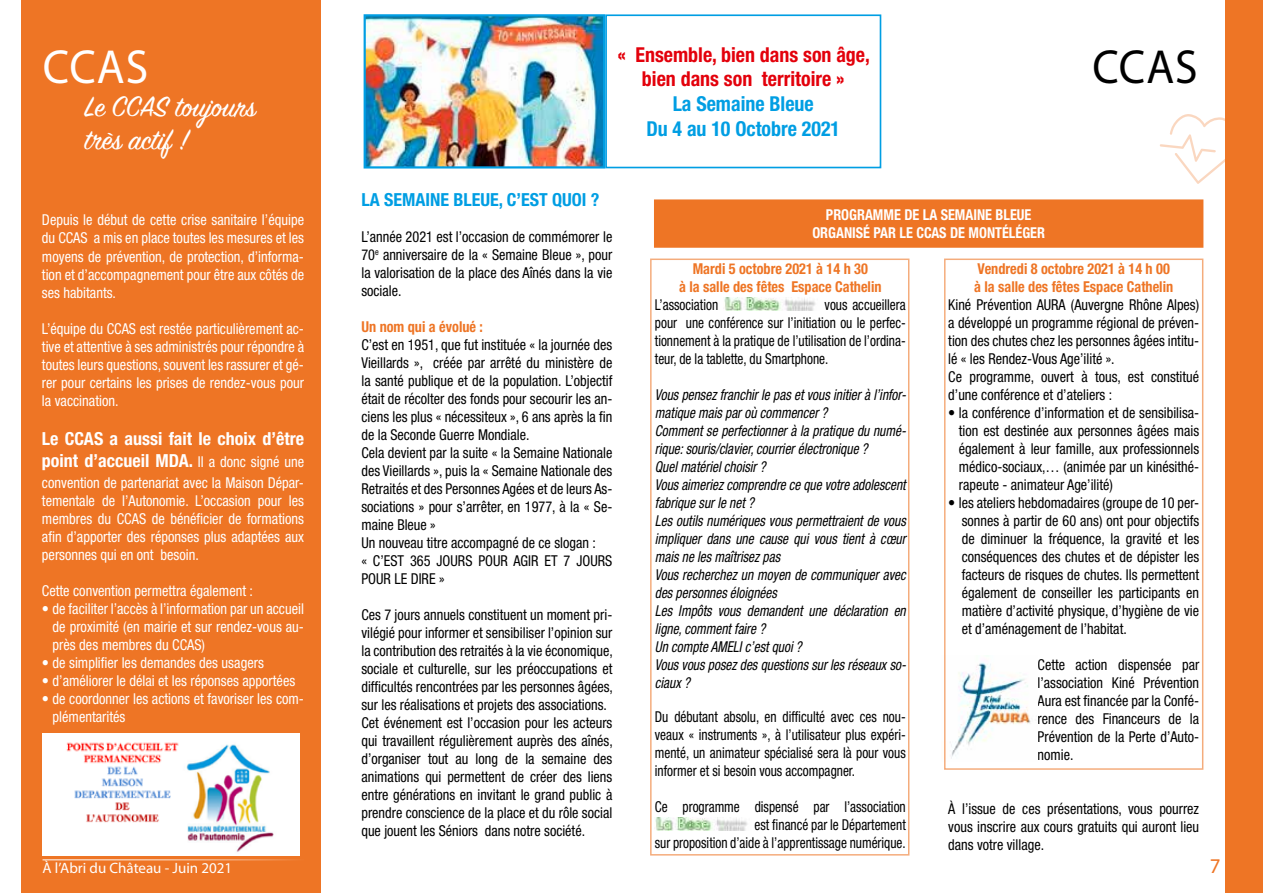
<style>
.page{position:relative;width:1263px;height:893px;background:#fff}
.page>*{position:absolute;margin:0;border:0;box-sizing:border-box;transform-origin:0 0}
.t1{font:48px "Myriad Pro";color:#000;scale:.95 1}
.t2{font:48px "Myriad Pro";color:#fff;scale:.95 1}
.t3{font:31.5px/33px "Sign Painter House Script";color:#fff}
.t4{font:21px "Myriad Pro";color:#ee7525}
.t5{font:700 condensed 20.55px/24.8px "Helvetica Neue LT Std";color:#e3000b;text-align:center}
.t6{font:700 condensed 20.55px/24.8px "Helvetica Neue LT Std";color:#009ee3;text-align:center}
.t7{font:700 condensed 18px/21.6px "Helvetica Neue LT Std";color:#fff}
.t8{font:700 condensed 18px "Helvetica Neue LT Std";color:#009ee3}
.t9{font:condensed 15px/18px "Helvetica Neue LT Std";color:#000;text-align:justify;scale:.95 1}
.t10{font:condensed 15px/18px "Helvetica Neue LT Std";color:#fff;text-align:justify;scale:.96 1}
.t11{font:italic condensed 15px/18px "Helvetica Neue LT Std";color:#000;scale:.89 1}
.t12{font:condensed 15px/18px "Helvetica Neue LT Std";color:#000;text-align:justify;scale:.89 1}
.t13{font:700 condensed 15px/18px "Helvetica Neue LT Std";color:#ee7525;text-align:center;scale:.95 1}
.t14{font:700 condensed 15px/18px "Helvetica Neue LT Std";color:#fff;text-align:center;scale:.95 1}
.t15{font:15px "Myriad Pro";color:#fff}
.s1{font-weight:400;font-size:15px}
.s2{font-weight:700}
</style>
<div class="page">
<div style="left:1225px;top:0;width:38px;height:893px;background:#ee7525"></div>
<div style="left:21px;top:0;width:300px;height:893px;background:#ee7525"></div>
<hr style="left:43px;top:860px;width:261px;height:1px;background:#fff">
<img style="left:724px;top:297px;width:92px;height:13px">
<img style="left:655px;top:817px;width:93px;height:13px">
<img style="left:951px;top:662px;width:80px;height:97px">
<div style="left:655px;top:200px;width:548px;height:47px;background:#ee7525"></div>
<div style="left:654px;top:199px;width:549px;height:49px;border:2px solid #ee7525"></div>
<svg style="left:1160px;top:114px;width:65px;height:70px"></svg>
<img style="left:367px;top:17px;width:235px;height:149px">
<div style="left:364px;top:14px;width:241px;height:155px;border:2px solid #009ee3"></div>
<div style="left:605px;top:14px;width:276px;height:154px;border:2px solid #009ee3"></div>
<div style="left:43px;top:733px;width:257px;height:123px;background:#fff"></div>
<img style="left:66px;top:742px;width:208px;height:110px">
<h1 class="t2" style="left:43px;top:37px;width:112px">CCAS</h1>
<h2 class="t3" style="left:85px;top:93px;width:173px">Le CCAS toujours très actif !</h2>
<p class="t10" style="left:42px;top:211px;width:274px">Depuis le début de cette crise sanitaire l’équipe du CCAS a mis en place toutes les mesures et les moyens de prévention, de protection, d’informa&shy;tion et d’accompagnement pour être aux côtés de ses habitants.</p>
<p class="t10" style="left:42px;top:319px;width:274px">L’équipe du CCAS est restée particulièrement ac&shy;tive et attentive à ses administrés pour répondre à toutes leurs questions, souvent les rassurer et gé&shy;rer pour certains les prises de rendez-vous pour la vaccination.</p>
<p class="t7" style="left:42px;top:428px;width:264px">Le CCAS a aussi fait le choix d’être point d’accueil MDA. <span class="s1">Il a donc signé une</span></p>
<p class="t10" style="left:42px;top:474px;width:274px">convention de partenariat avec la Maison Dépar&shy;tementale de l’Autonomie. L’occasion pour les membres du CCAS de bénéficier de formations afin d’apporter des réponses plus adaptées aux personnes qui en ont besoin.</p>
<p class="t10" style="left:42px;top:582px;width:221px">Cette convention permettra également :</p>
<p class="t10" style="left:53px;top:600px;width:263px;text-indent:-11px"><span class="s2">•</span> de faciliter l’accès à l’information par un accueil de proximité (en mairie et sur rendez-vous au&shy;près des membres du CCAS)</p>
<p class="t10" style="left:42px;top:654px;width:233px"><span class="s2">•</span> de simplifier les demandes des usagers</p>
<p class="t10" style="left:42px;top:672px;width:265px"><span class="s2">•</span> d’améliorer le délai et les réponses apportées</p>
<p class="t10" style="left:53px;top:690px;width:263px;text-indent:-11px"><span class="s2">•</span> de coordonner les actions et favoriser les com&shy;plémentarités</p>
<h3 class="t5" style="left:617px;top:42px;width:254px">« Ensemble, bien dans son âge, bien dans son territoire »</h3>
<h3 class="t6" style="left:646px;top:91px;width:195px">La Semaine Bleue<br>Du 4 au 10 Octobre 2021</h3>
<h1 class="t1" style="left:1092px;top:37px;width:112px">CCAS</h1>
<p class="t8" style="left:361px;top:188px;width:239px">LA SEMAINE BLEUE, C’EST QUOI ?</p>
<p class="t9" style="left:361px;top:227px;width:266px">L’année 2021 est l’occasion de commémorer le 70<sup>e</sup> anniversaire de la « Semaine Bleue », pour la valorisation de la place des Aînés dans la vie sociale.</p>
<p class="t13" style="left:361px;top:317px;width:129px">Un nom qui a évolué :</p>
<p class="t9" style="left:361px;top:335px;width:266px;text-align:left">C’est en 1951, que fut instituée « la journée des Vieillards », créée par arrêté du ministère de la santé publique et de la population. L’objectif était de récolter des fonds pour secourir les an&shy;ciens les plus « nécessiteux », 6 ans après la fin de la Seconde Guerre Mondiale.<br>Cela devient par la suite « la Semaine Nationale des Vieillards », puis la « Semaine Nationale des Retraités et des Personnes Agées et de leurs As&shy;sociations » pour s’arrêter, en 1977, à la « Se&shy;maine Bleue »<br>Un nouveau titre accompagné de ce slogan :<br>« C’EST 365 JOURS POUR AGIR ET 7 JOURS POUR LE DIRE »</p>
<p class="t9" style="left:361px;top:605px;width:266px;text-align:left">Ces 7 jours annuels constituent un moment pri&shy;vilégié pour informer et sensibiliser l’opinion sur la contribution des retraités à la vie économique, sociale et culturelle, sur les préoccupations et difficultés rencontrées par les personnes âgées, sur les réalisations et projets des associations.<br>Cet événement est l’occasion pour les acteurs qui travaillent régulièrement auprès des aînés, d’organiser tout au long de la semaine des animations qui permettent de créer des liens entre générations en invitant le grand public à prendre conscience de la place et du rôle social que jouent les Séniors dans notre société.</p>
<p class="t14" style="left:812px;top:205px;width:246px">PROGRAMME DE LA SEMAINE BLEUE<br>ORGANISÉ PAR LE CCAS DE MONTÉLÉGER</p>
<p class="t13" style="left:679px;top:260px;width:215px">Mardi 5 octobre 2021 à 14 h 30<br>à la salle des fêtes Espace Cathelin</p>
<p class="t12" style="left:655px;top:296px;width:73px">L’association</p>
<p class="t12" style="left:655px;top:296px;width:283px;text-indent:170px">vous accueillera pour une conférence sur l’initiation ou le perfec&shy;tionnement à la pratique de l’utilisation de l’ordina&shy;teur, de la tablette, du Smartphone.</p>
<p class="t11" style="left:655px;top:386px;width:284px">Vous pensez franchir le pas et vous initier à l’infor&shy;matique mais par où commencer ?<br>Comment se perfectionner à la pratique du numé&shy;rique: souris/clavier, courrier électronique ?<br>Quel matériel choisir ?<br>Vous aimeriez comprendre ce que votre adolescent fabrique sur le net ?<br>Les outils numériques vous permettraient de vous impliquer dans une cause qui vous tient à cœur mais ne les maîtrisez pas<br>Vous recherchez un moyen de communiquer avec des personnes éloignées<br>Les Impôts vous demandent une déclaration en ligne, comment faire ?<br>Un compte AMELI c’est quoi ?<br>Vous vous posez des questions sur les réseaux so&shy;ciaux ?</p>
<p class="t12" style="left:655px;top:708px;width:283px">Du débutant absolu, en difficulté avec ces nou&shy;veaux « instruments », à l’utilisateur plus expéri&shy;menté, un animateur spécialisé sera là pour vous informer et si besoin vous accompagner.</p>
<p class="t12" style="left:655px;top:798px;width:283px;text-align:right">Ce programme dispensé par l’association est financé par le Département<br>sur proposition d’aide à l’apprentissage numérique.</p>
<p class="t13" style="left:974px;top:260px;width:211px;text-align:left">Vendredi 8 octobre 2021 à 14 h 00 à la salle des fêtes Espace Cathelin</p>
<p class="t9" style="left:948px;top:296px;width:266px;text-align:left">Kiné Prévention AURA (Auvergne Rhône Alpes) a développé un programme régional de préven&shy;tion des chutes chez les personnes âgées intitu&shy;lé « les Rendez-Vous Age’ilité ».<br>Ce programme, ouvert à tous, est constitué d’une conférence et d’ateliers :</p>
<p class="t9" style="left:959px;top:404px;width:254px;text-indent:-11px">• la conférence d’information et de sensibilisa&shy;tion est destinée aux personnes âgées mais également à leur famille, aux professionnels médico-sociaux,… (animée par un kinésithé&shy;rapeute - animateur Age’ilité)</p>
<p class="t9" style="left:962px;top:494px;width:251px;text-indent:-13px">• les ateliers hebdomadaires (groupe de 10 per&shy;sonnes à partir de 60 ans) ont pour objectifs de diminuer la fréquence, la gravité et les conséquences des chutes et de dépister les facteurs de risques de chutes. Ils permettent également de conseiller les participants en matière d’activité physique, d’hygiène de vie et d’aménagement de l’habitat.</p>
<p class="t9" style="left:1037px;top:656px;width:172px">Cette action dispensée par l’association Kiné Prévention Aura est financée par la Confé&shy;rence des Financeurs de la Prévention de la Perte d’Auto&shy;nomie.</p>
<p class="t9" style="left:948px;top:800px;width:266px">À l’issue de ces présentations, vous pourrez vous inscrire aux cours gratuits qui auront lieu dans votre village.</p>
<p class="t15" style="left:43px;top:859px;width:191px">À l’Abri du Château - Juin 2021</p>
<h3 class="t4" style="left:1210px;top:853px;width:12px">7</h3>
</div>
